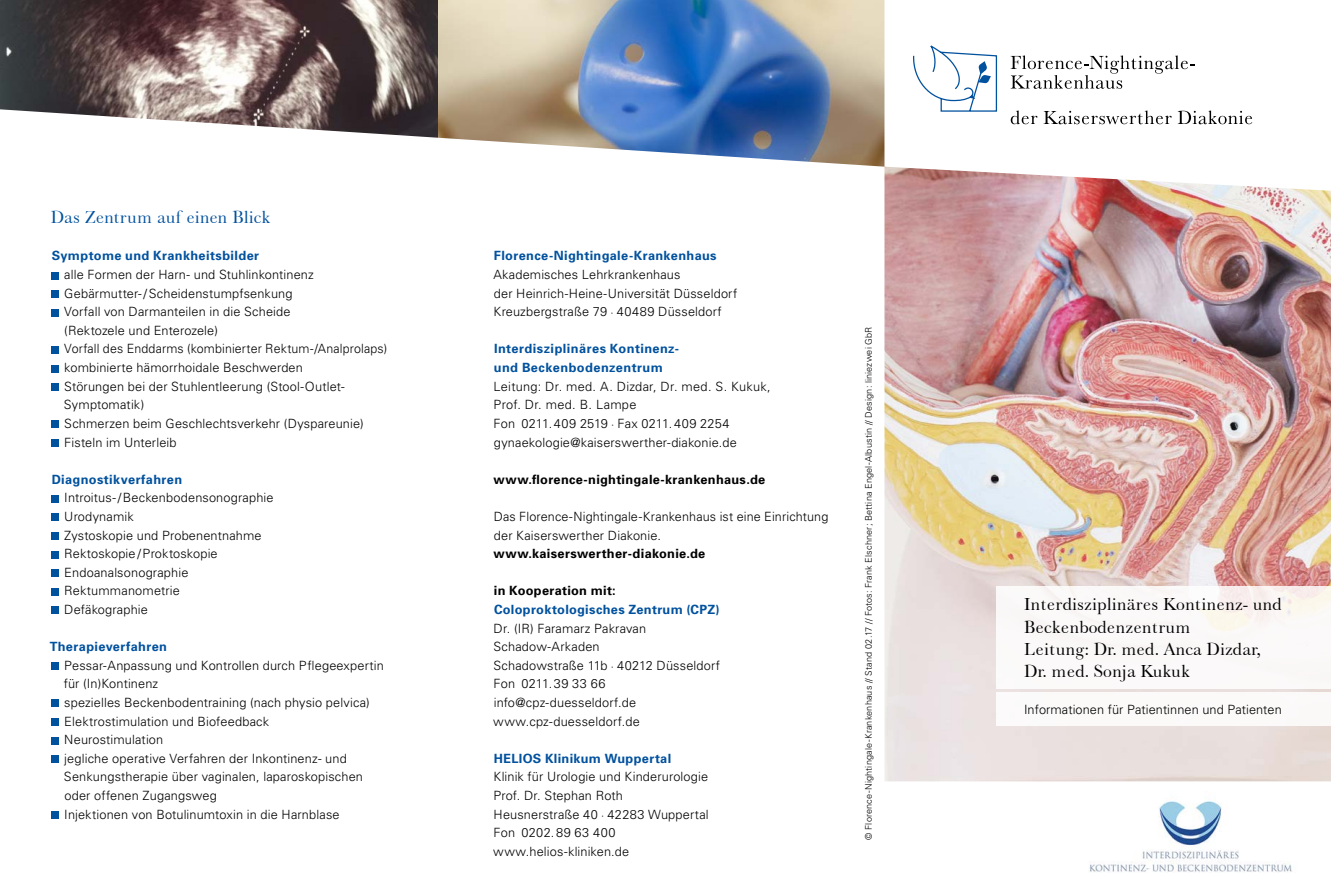
<style>
.page{position:relative;width:1331px;height:893px;background:#fff}
.page>*{position:absolute;margin:0;border:0;box-sizing:border-box;transform-origin:0 0}
.t1{font:17.85px/22.4px "Baskerville No 2 BT";color:#000}
.t2{font:17.85px "Baskerville No 2 BT";letter-spacing:-.005em;color:#00519e}
.t3{font:300 12.75px/18.6px "Univers";letter-spacing:.01em;color:#000}
.t4{font:700 12.75px/18.6px "Univers";letter-spacing:.03em;color:#00519e}
.t5{font:700 12.75px "Univers";letter-spacing:.025em;color:#000}
.t6{font:300 9.15px "Univers";letter-spacing:.015em;color:#000}
.s1{font-size:11.25px}
</style>
<div class="page">
<img style="left:0;top:0;width:438px;height:138px">
<img style="left:884px;top:167px;width:447px;height:614px">
<div style="left:996px;top:586px;width:335px;height:102px;background:#fbf9f8"></div>
<img style="left:438px;top:0;width:446px;height:167px">
<svg style="left:913px;top:45px;width:85px;height:67px"></svg>
<svg style="left:1011px;top:55px;width:183px;height:34px"></svg>
<svg style="left:1011px;top:110px;width:26px;height:14px"></svg>
<svg style="left:1044px;top:110px;width:128px;height:14px"></svg>
<svg style="left:1178px;top:110px;width:74px;height:14px"></svg>
<div style="left:996px;top:693px;width:335px;height:33px;background:#fff"></div>
<div style="left:52px;top:272px;width:7px;height:7px;background:#00519e"></div>
<div style="left:52px;top:291px;width:7px;height:7px;background:#00519e"></div>
<div style="left:52px;top:309px;width:7px;height:7px;background:#00519e"></div>
<div style="left:52px;top:346px;width:7px;height:7px;background:#00519e"></div>
<div style="left:52px;top:365px;width:7px;height:7px;background:#00519e"></div>
<div style="left:52px;top:384px;width:7px;height:7px;background:#00519e"></div>
<div style="left:52px;top:421px;width:7px;height:7px;background:#00519e"></div>
<div style="left:52px;top:439px;width:7px;height:7px;background:#00519e"></div>
<div style="left:52px;top:495px;width:7px;height:7px;background:#00519e"></div>
<div style="left:52px;top:514px;width:7px;height:7px;background:#00519e"></div>
<div style="left:52px;top:532px;width:7px;height:7px;background:#00519e"></div>
<div style="left:52px;top:551px;width:7px;height:7px;background:#00519e"></div>
<div style="left:52px;top:570px;width:7px;height:7px;background:#00519e"></div>
<div style="left:52px;top:588px;width:7px;height:7px;background:#00519e"></div>
<div style="left:52px;top:607px;width:7px;height:7px;background:#00519e"></div>
<div style="left:52px;top:663px;width:7px;height:7px;background:#00519e"></div>
<div style="left:52px;top:700px;width:7px;height:7px;background:#00519e"></div>
<div style="left:52px;top:718px;width:7px;height:8px;background:#00519e"></div>
<div style="left:52px;top:737px;width:7px;height:7px;background:#00519e"></div>
<div style="left:52px;top:756px;width:7px;height:7px;background:#00519e"></div>
<div style="left:52px;top:811px;width:7px;height:8px;background:#00519e"></div>
<img style="left:1089px;top:801px;width:203px;height:72px">
<h1 class="t2" style="left:51px;top:206px;width:221px">Das Zentrum auf einen Blick</h1>
<p class="t4" style="left:52px;top:246px;width:209px">Symptome und Krankheitsbilder</p>
<p class="t3" style="left:64px;top:265px;width:325px">alle Formen der Harn- und Stuhlinkontinenz Gebärmutter-/Scheidenstumpfsenkung<br>Vorfall von Darmanteilen in die Scheide<br>(Rektozele und Enterozele)<br>Vorfall des Enddarms (kombinierter Rektum-/Analprolaps) kombinierte hämorrhoidale Beschwerden<br>Störungen bei der Stuhlentleerung (Stool-Outlet-Symptomatik)<br>Schmerzen beim Geschlechtsverkehr (Dyspareunie)<br>Fisteln im Unterleib</p>
<p class="t4" style="left:52px;top:469px;width:132px">Diagnostikverfahren</p>
<p class="t3" style="left:64px;top:488px;width:211px">Introitus-/Beckenbodensonographie<br>Urodynamik<br>Zystoskopie und Probenentnahme<br>Rektoskopie/Proktoskopie<br>Endoanalsonographie<br>Rektummanometrie<br>Defäkographie</p>
<p class="t4" style="left:50px;top:637px;width:119px">Therapieverfahren</p>
<p class="t3" style="left:64px;top:656px;width:322px">Pessar-Anpassung und Kontrollen durch Pflegeexpertin für (In)Kontinenz<br>spezielles Beckenbodentraining (nach physio pelvica)<br>Elektrostimulation und Biofeedback<br>Neurostimulation<br>jegliche operative Verfahren der Inkontinenz- und Senkungstherapie über vaginalen, laparoskopischen oder offenen Zugangsweg<br>Injektionen von Botulinumtoxin in die Harnblase</p>
<p class="t4" style="left:494px;top:246px;width:224px">Florence-Nightingale-Krankenhaus</p>
<p class="t3" style="left:493px;top:265px;width:245px">Akademisches Lehrkrankenhaus<br>der Heinrich-Heine-Universität Düsseldorf<br>Kreuzbergstraße 79 <span class="s1">·</span> 40489 Düsseldorf</p>
<p class="t4" style="left:494px;top:339px;width:187px">Interdisziplinäres Kontinenz&shy;und Beckenbodenzentrum</p>
<p class="t3" style="left:493px;top:376px;width:279px">Leitung: Dr. med. A. Dizdar, Dr. med. S. Kukuk, Prof. Dr. med. B. Lampe<br>Fon 0211.409 2519 <span class="s1">·</span> Fax 0211.409 2254 gynaekologie@kaiserswerther-diakonie.de</p>
<p class="t5" style="left:493px;top:471px;width:273px">www.florence-nightingale-krankenhaus.de</p>
<p class="t3" style="left:494px;top:507px;width:336px">Das Florence-Nightingale-Krankenhaus ist eine Einrichtung der Kaiserswerther Diakonie.</p>
<p class="t5" style="left:493px;top:545px;width:213px">www.kaiserswerther-diakonie.de</p>
<p class="t5" style="left:494px;top:583px;width:123px">in Kooperation mit:</p>
<p class="t4" style="left:494px;top:600px;width:227px">Coloproktologisches Zentrum (CPZ)</p>
<p class="t3" style="left:493px;top:618px;width:229px">Dr. (IR) Faramarz Pakravan<br>Schadow-Arkaden<br>Schadowstraße 11b <span class="s1">·</span> 40212 Düsseldorf<br>Fon 0211.39 33 66 info@cpz-duesseldorf.de www.cpz-duesseldorf.de</p>
<p class="t4" style="left:494px;top:748px;width:179px">HELIOS Klinikum Wuppertal</p>
<p class="t3" style="left:493px;top:767px;width:217px">Klinik für Urologie und Kinderurologie<br>Prof. Dr. Stephan Roth<br>Heusnerstraße 40 <span class="s1">·</span> 42283 Wuppertal<br>Fon 0202.89 63 400 www.helios-kliniken.de</p>
<p class="t6" style="left:863px;top:840px;width:514px;rotate:-90deg">© Florence-Nightingale-Krankenhaus // Stand 02.17 // Fotos: Frank Elschner; Bettina Engel-Albustin // Design: liniezwei GbR</p>
<h1 class="t1" style="left:1024px;top:593px;width:259px">Interdisziplinäres Kontinenz- und<br>Beckenbodenzentrum<br>Leitung: Dr. med. Anca Dizdar,<br>Dr. med. Sonja Kukuk</h1>
<p class="t3" style="left:1024px;top:700px;width:259px">Informationen für Patientinnen und Patienten</p>
</div>
